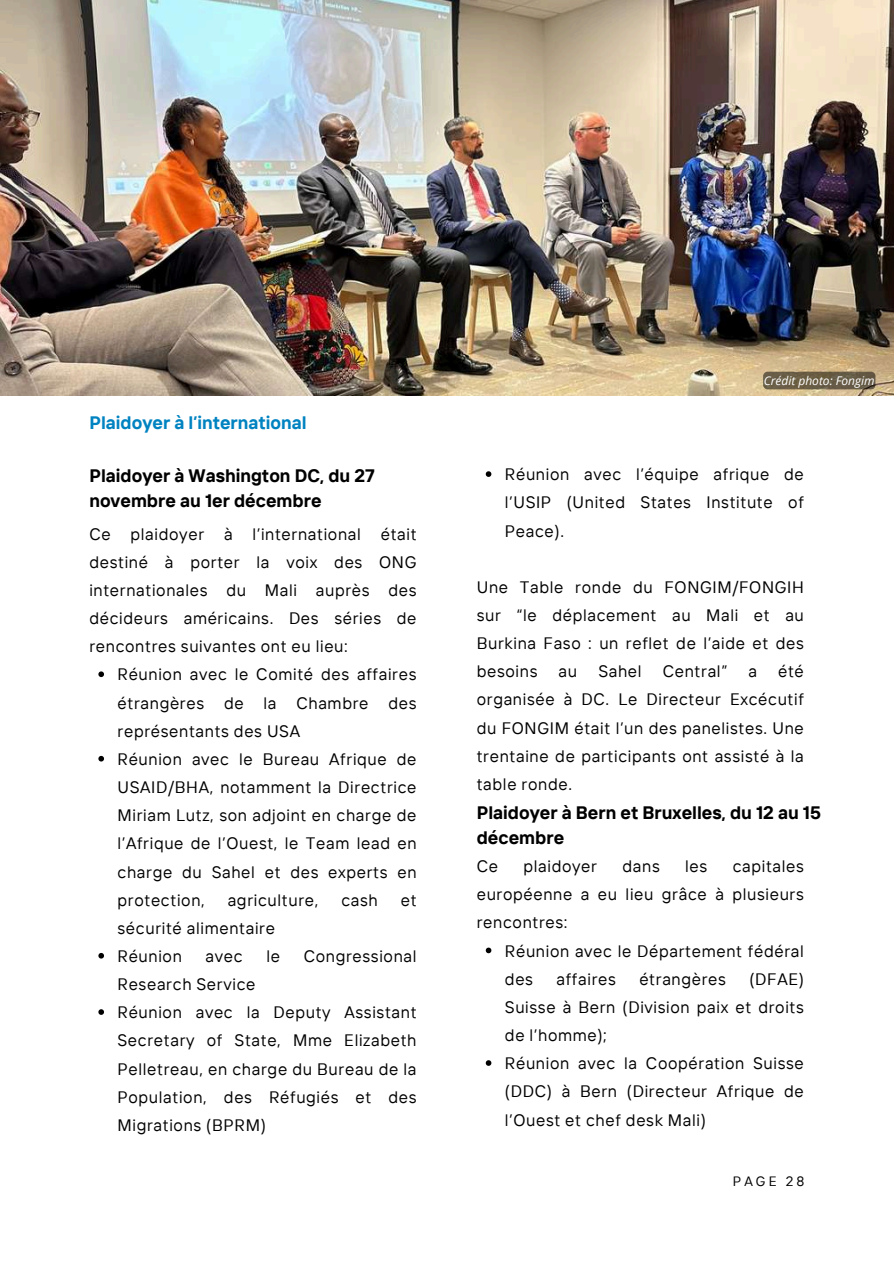
<style>
.page{position:relative;width:894px;height:1264px;background:#fff}
.page>*{position:absolute;margin:0;border:0;box-sizing:border-box;transform-origin:0 0}
.t1{font:700 18px/24.8px "TT Interphases";color:#000}
.t2{font:700 18px "TT Interphases";color:#0083c1}
.t3{font:16.5px/28.2px "TT Interphases";letter-spacing:.04em;color:#000001;text-align:justify}
.t4{font:13.5px "TT Interphases";letter-spacing:.23em;color:#000001}
.t5{font:italic 12px "Open Sans";color:#fff}
</style>
<div class="page">
<img style="left:0;top:0;width:893px;height:396px">
<svg style="left:98px;top:671px;width:6px;height:6px"></svg>
<svg style="left:98px;top:756px;width:6px;height:5px"></svg>
<svg style="left:98px;top:953px;width:6px;height:5px"></svg>
<svg style="left:98px;top:1009px;width:6px;height:5px"></svg>
<svg style="left:485px;top:471px;width:6px;height:6px"></svg>
<svg style="left:485px;top:947px;width:6px;height:6px"></svg>
<svg style="left:485px;top:1060px;width:6px;height:5px"></svg>
<svg style="left:762px;top:372px;width:113px;height:17px;background:#695e46"></svg>
<p class="t2" style="left:89px;top:411px;width:219px">Plaidoyer à l’international</p>
<p class="t1" style="left:89px;top:463px;width:287px">Plaidoyer à Washington DC, du 27 novembre au 1er décembre</p>
<p class="t3" style="left:89px;top:519px;width:328px">Ce plaidoyer à l’international était destiné à porter la voix des ONG internationales du Mali auprès des décideurs américains. Des séries de rencontres suivantes ont eu lieu:</p>
<p class="t3" style="left:117px;top:660px;width:300px;text-align:left">Réunion avec le Comité des affaires étrangères de la Chambre des représentants des USA<br>Réunion avec le Bureau Afrique de<br>USAID/BHA, notamment la Directrice<br>Miriam Lutz, son adjoint en charge de l’Afrique de l’Ouest, le Team lead en charge du Sahel et des experts en protection,</p>
<p class="t3" style="left:228px;top:885px;width:92px">agriculture,</p>
<p class="t3" style="left:341px;top:885px;width:38px">cash</p>
<p class="t3" style="left:400px;top:885px;width:17px">et</p>
<p class="t3" style="left:117px;top:913px;width:159px">sécurité alimentaire<br>Réunion</p>
<p class="t3" style="left:205px;top:941px;width:39px">avec</p>
<p class="t3" style="left:266px;top:941px;width:15px">le</p>
<p class="t3" style="left:303px;top:941px;width:114px">Congressional</p>
<p class="t3" style="left:117px;top:969px;width:300px;text-align:left">Research Service<br>Réunion avec la Deputy Assistant<br>Secretary of State, Mme Elizabeth<br>Pelletreau, en charge du Bureau de la<br>Population, des Réfugiés et des<br>Migrations (BPRM)</p>
<p class="t5" style="left:763px;top:372px;width:112px">Crédit photo: Fongim</p>
<p class="t3" style="left:504px;top:460px;width:300px">Réunion avec l’équipe afrique de l’USIP (United States Institute of Peace).</p>
<p class="t3" style="left:476px;top:572px;width:328px">Une Table ronde du FONGIM/FONGIH sur “le déplacement au Mali et au Burkina Faso : un reflet de l’aide et des besoins</p>
<p class="t3" style="left:476px;top:657px;width:328px;text-indent:301px">été organisée à DC. Le Directeur Excécutif du FONGIM était l’un des panelistes. Une trentaine de participants ont assisté à la table ronde.</p>
<p class="t1" style="left:476px;top:800px;width:345px">Plaidoyer à Bern et Bruxelles, du 12 au 15 décembre</p>
<p class="t3" style="left:476px;top:851px;width:23px">Ce</p>
<p class="t3" style="left:523px;top:851px;width:75px">plaidoyer</p>
<p class="t3" style="left:622px;top:851px;width:39px">dans</p>
<p class="t3" style="left:685px;top:851px;width:24px">les</p>
<p class="t3" style="left:558px;top:657px;width:20px">au</p>
<p class="t3" style="left:598px;top:657px;width:45px">Sahel</p>
<p class="t3" style="left:662px;top:657px;width:66px">Central”</p>
<p class="t3" style="left:748px;top:657px;width:10px">a</p>
<p class="t3" style="left:476px;top:851px;width:328px;text-indent:256px">capitales européenne a eu lieu grâce à plusieurs rencontres:</p>
<p class="t3" style="left:504px;top:936px;width:300px">Réunion avec le Département fédéral des</p>
<p class="t3" style="left:556px;top:964px;width:61px">affaires</p>
<p class="t3" style="left:639px;top:964px;width:88px">étrangères</p>
<p class="t3" style="left:504px;top:964px;width:300px;text-align:left;text-indent:244px">(DFAE)<br>Suisse à Bern (Division paix et droits de l’homme);<br>Réunion avec la Coopération Suisse (DDC) à Bern (Directeur Afrique de l’Ouest et chef desk Mali)</p>
<p class="t4" style="left:732px;top:1172px;width:73px">PAGE 28</p>
</div>
